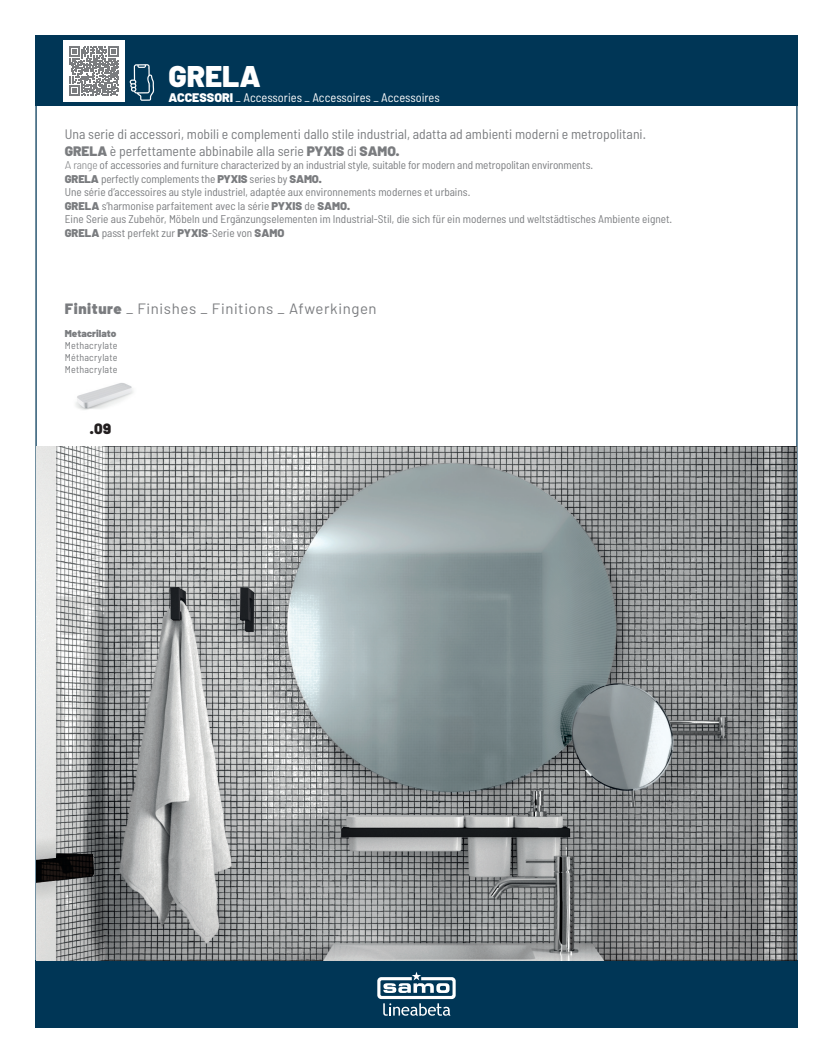
<style>
.page{position:relative;width:833px;height:1063px;background:#fff}
.page>*{position:absolute;margin:0;border:0;box-sizing:border-box;transform-origin:0 0}
.t1{font:900 30px "Barlow";color:#fff}
.t2{font:15px "Barlow";letter-spacing:.04em;color:#7a7c7f}
.t3{font:900 15px "Barlow";color:#231f20}
.t4{font:semi-condensed 13.75px/16.5px "Barlow";color:#7a7c7f}
.t5{font:semi-condensed 12.5px "Barlow";color:#fff}
.t6{font:semi-condensed 11.25px/13.5px "Barlow";color:#7a7c7f}
.t7{font:semi-condensed 10px/12px "Barlow";letter-spacing:.02em;color:#7a7c7f;text-align:justify}
.t8{font:900 10px "Barlow";color:#7a7c7f}
.s1{font-weight:900;font-stretch:normal}
.s2{font-weight:300;font-stretch:normal}
.s3{font-weight:300}
.s4{font-weight:900}
</style>
<div class="page">
<div style="left:35px;top:960px;width:762px;height:68px;background:#003656"></div>
<svg style="left:377px;top:972px;width:79px;height:44px"></svg>
<img style="left:37px;top:446px;width:759px;height:514px">
<div style="left:35px;top:35px;width:762px;height:71px;background:#003656"></div>
<div style="left:63px;top:40px;width:62px;height:62px;background:#fff"></div>
<svg style="left:69px;top:46px;width:50px;height:50px"></svg>
<svg style="left:129px;top:64px;width:25px;height:37px"></svg>
<img style="left:75px;top:383px;width:58px;height:27px">
<h1 class="t1" style="left:168px;top:57px;width:94px">GRELA</h1>
<p class="t5" style="left:168px;top:89px;width:273px"><span class="s1">ACCESSORI</span> _ Accessories _ Accessoires _ Accessoires</p>
<p class="t4" style="left:65px;top:126px;width:583px">Una serie di accessori, mobili e complementi dallo stile industrial, adatta ad ambienti moderni e metropolitani.<br><span class="s1">GRELA</span> è perfettamente abbinabile alla serie <span class="s1">PYXIS</span> di <span class="s1">SAMO.</span></p>
<p class="t6" style="left:65px;top:158px;width:609px"><span class="s2">A</span> <span class="s3">range</span> of accessories and furniture characterized by an industrial style, suitable for modern and metropolitan environments.<br><span class="s1">GRELA</span> perfectly complements the <span class="s1">PYXIS</span> series by <span class="s1">SAMO.<br></span>Une série d’accessoires au style industriel, adaptée aux environnements modernes et urbains.<br><span class="s1">GRELA</span> s’harmonise parfaitement avec la série <span class="s1">PYXIS</span> de <span class="s1">SAMO.<br></span>Eine Serie aus Zubehör, Möbeln und Ergänzungselementen im Industrial-Stil, die sich für ein modernes und weltstädtisches Ambiente eignet.<br><span class="s1">GRELA</span> passt perfekt zur <span class="s1">PYXIS</span>-Serie von <span class="s1">SAMO</span></p>
<h2 class="t2" style="left:65px;top:300px;width:313px"><span class="s4">Finiture</span> _ Finishes _ Finitions _ Afwerkingen</h2>
<p class="t8" style="left:65px;top:327px;width:53px">Metacrilato</p>
<p class="t7" style="left:65px;top:339px;width:54px">Methacrylate Méthacrylate Methacrylate</p>
<h2 class="t3" style="left:90px;top:419px;width:23px">.09</h2>
</div>
